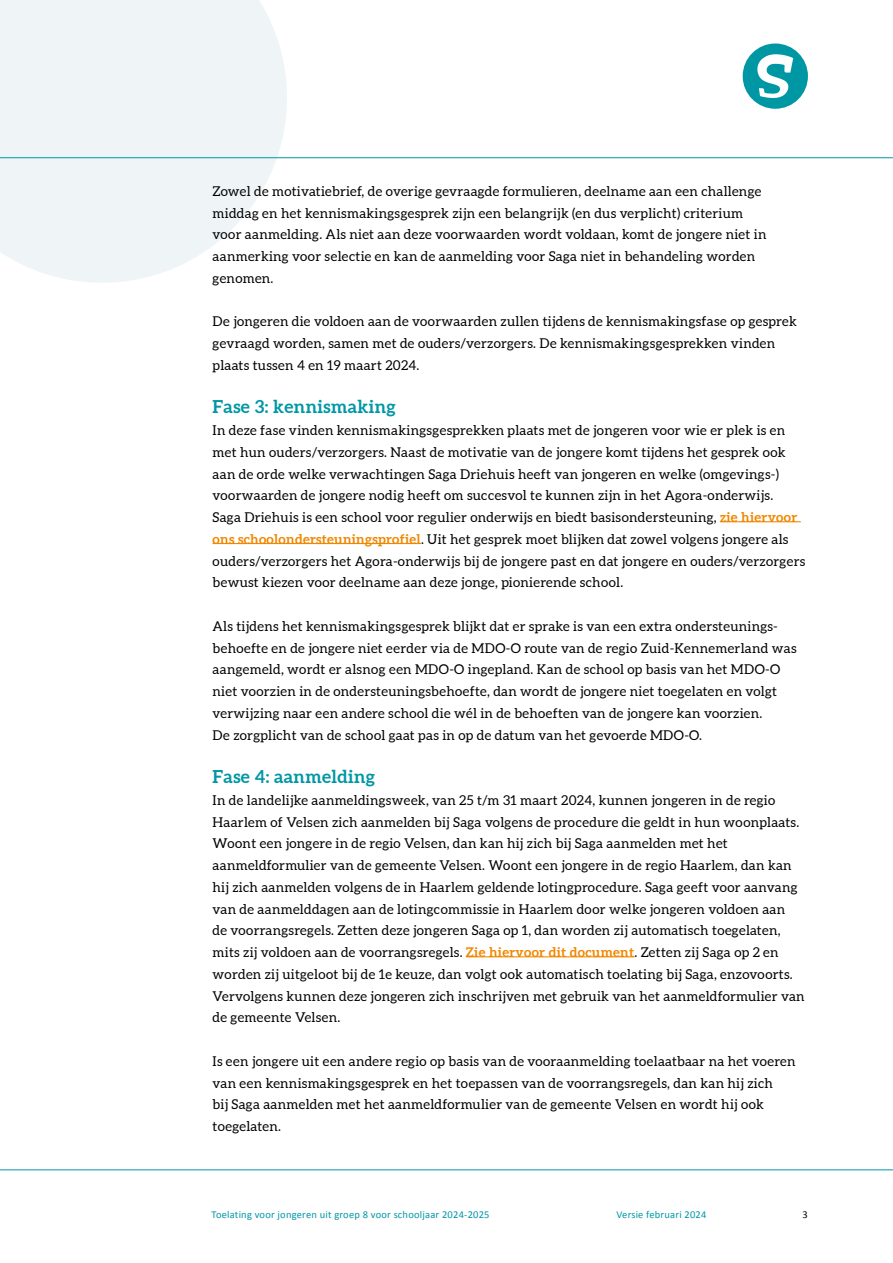
<style>
.page{position:relative;width:893px;height:1263px;background:#fff}
.page>*{position:absolute;margin:0;border:0;box-sizing:border-box;transform-origin:0 0}
.t1{font:700 18px "Aleo";letter-spacing:.02em;color:#0097a5}
.t2{font:13.5px/21.8px "Aleo";letter-spacing:.02em;color:#000}
.t3{font:10.5px "Calibri";letter-spacing:.02em;color:#0097a5}
.t4{font:10.5px "Calibri";color:#000}
.s1{font-weight:700;color:#f18700}
</style>
<div class="page">
<hr style="left:0;top:1169px;width:893px;height:1px;background:#0097a5">
<svg style="left:0;top:0;width:287px;height:283px;fill:#eff5f7"></svg>
<hr style="left:0;top:157px;width:893px;height:1px;background:#0097a5">
<div style="left:743px;top:44px;width:65px;height:65px;background:#0097a5;border-radius:50%"></div>
<svg style="left:757px;top:54px;width:36px;height:44px"></svg>
<hr style="left:720px;top:521px;width:81px;height:1px;background:#f18700">
<hr style="left:213px;top:543px;width:208px;height:1px;background:#f18700">
<hr style="left:466px;top:956px;width:168px;height:1px;background:#f18700">
<p class="t2" style="left:213px;top:181px;width:555px">Zowel de motivatiebrief, de overige gevraagde formulieren, deelname aan een challenge middag en het kennismakingsgesprek zijn een belangrijk (en dus verplicht) criterium voor aanmelding. Als niet aan deze voorwaarden wordt voldaan, komt de jongere niet in aanmerking voor selectie en kan de aanmelding voor Saga niet in behandeling worden genomen.</p>
<p class="t2" style="left:213px;top:311px;width:586px">De jongeren die voldoen aan de voorwaarden zullen tijdens de kennismakingsfase op gesprek gevraagd worden, samen met de ouders/verzorgers. De kennismakingsgesprekken vinden plaats tussen 4 en 19 maart 2024.</p>
<h1 class="t1" style="left:213px;top:396px;width:185px">Fase 3: kennismaking</h1>
<p class="t2" style="left:213px;top:420px;width:594px">In deze fase vinden kennismakingsgesprekken plaats met de jongeren voor wie er plek is en met hun ouders/verzorgers. Naast de motivatie van de jongere komt tijdens het gesprek ook aan de orde welke verwachtingen Saga Driehuis heeft van jongeren en welke (omgevings-) voorwaarden de jongere nodig heeft om succesvol te kunnen zijn in het Agora-onderwijs.<br>Saga Driehuis is een school voor regulier onderwijs en biedt basisondersteuning, <span class="s1">zie hiervoor ons schoolondersteuningsprofiel</span>. Uit het gesprek moet blijken dat zowel volgens jongere als ouders/verzorgers het Agora-onderwijs bij de jongere past en dat jongere en ouders/verzorgers bewust kiezen voor deelname aan deze jonge, pionierende school.</p>
<p class="t2" style="left:213px;top:616px;width:585px">Als tijdens het kennismakingsgesprek blijkt dat er sprake is van een extra ondersteunings&shy;behoefte en de jongere niet eerder via de MDO-O route van de regio Zuid-Kennemerland was aangemeld, wordt er alsnog een MDO-O ingepland. Kan de school op basis van het MDO-O niet voorzien in de ondersteuningsbehoefte, dan wordt de jongere niet toegelaten en volgt verwijzing naar een andere school die wél in de behoeften van de jongere kan voorzien.<br>De zorgplicht van de school gaat pas in op de datum van het gevoerde MDO-O.</p>
<h1 class="t1" style="left:213px;top:765px;width:164px">Fase 4: aanmelding</h1>
<p class="t2" style="left:213px;top:790px;width:593px">In de landelijke aanmeldingsweek, van 25 t/m 31 maart 2024, kunnen jongeren in de regio Haarlem of Velsen zich aanmelden bij Saga volgens de procedure die geldt in hun woonplaats.<br>Woont een jongere in de regio Velsen, dan kan hij zich bij Saga aanmelden met het aanmeldformulier van de gemeente Velsen. Woont een jongere in de regio Haarlem, dan kan hij zich aanmelden volgens de in Haarlem geldende lotingprocedure. Saga geeft voor aanvang van de aanmelddagen aan de lotingcommissie in Haarlem door welke jongeren voldoen aan<br>de voorrangsregels. Zetten deze jongeren Saga op 1, dan worden zij automatisch toegelaten, mits zij voldoen aan de voorrangsregels. <span class="s1">Zie hiervoor dit document</span>. Zetten zij Saga op 2 en worden zij uitgeloot bij de 1e keuze, dan volgt ook automatisch toelating bij Saga, enzovoorts.<br>Vervolgens kunnen deze jongeren zich inschrijven met gebruik van het aanmeldformulier van de gemeente Velsen.</p>
<p class="t2" style="left:213px;top:1051px;width:584px">Is een jongere uit een andere regio op basis van de vooraanmelding toelaatbaar na het voeren van een kennismakingsgesprek en het toepassen van de voorrangsregels, dan kan hij zich<br>bij Saga aanmelden met het aanmeldformulier van de gemeente Velsen en wordt hij ook toegelaten.</p>
<p class="t3" style="left:212px;top:1207px;width:279px">Toelating voor jongeren uit groep 8 voor schooljaar 2024-2025</p>
<p class="t3" style="left:617px;top:1207px;width:91px">Versie februari 2024</p>
<p class="t4" style="left:803px;top:1207px;width:7px">3</p>
</div>
